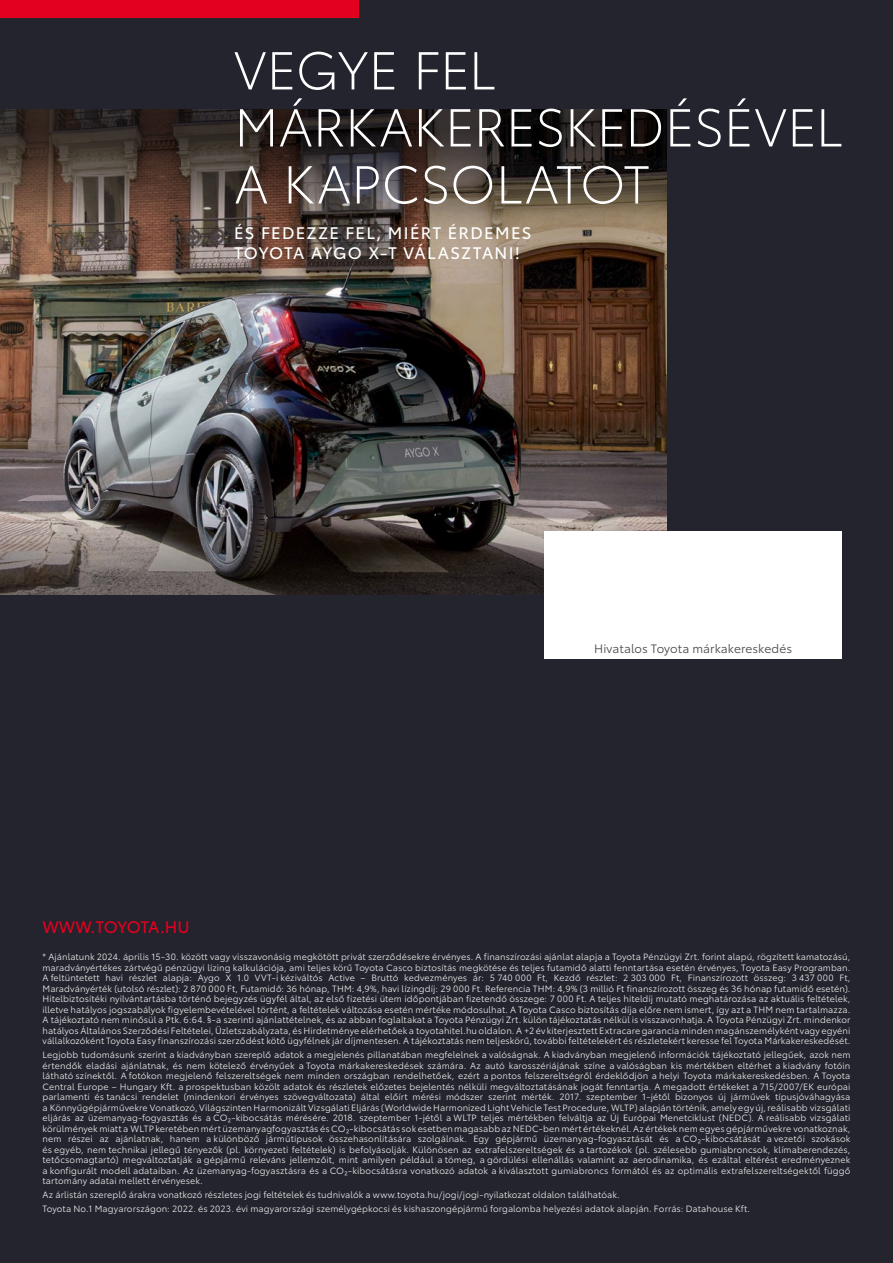
<style>
.page{position:relative;width:893px;height:1263px;background:#23242d}
.page>*{position:absolute;margin:0;border:0;box-sizing:border-box;transform-origin:0 0}
.t1{font:300 52.5px/57px "Toyota Type";letter-spacing:-.01em;color:#fff}
.t2{font:16.5px/19.5px "Toyota Type";letter-spacing:.075em;color:#fff}
.t3{font:16.5px "Toyota Type";letter-spacing:-.025em;color:#e3001f}
.t4{font:12px "Toyota Type";letter-spacing:.005em;color:#494948}
.t5{font:9px/10.5px "Toyota Type";letter-spacing:.01em;color:#e7e8e8;text-align:justify}
</style>
<div class="page">
<img style="left:0;top:283px;width:666px;height:195px">
<svg style="left:0;top:478px;width:666px;height:117px;background:#534d4b"></svg>
<svg style="left:0;top:109px;width:666px;height:174px;background:#51433a"></svg>
<div style="left:0;top:0;width:359px;height:17px;background:#e3001f"></div>
<div style="left:544px;top:531px;width:298px;height:127px;background:#fff"></div>
<h1 class="t1" style="left:234px;top:39px;width:610px">VEGYE FEL<br>MÁRKAKERESKEDÉSÉVEL<br>A KAPCSOLATOT</h1>
<h2 class="t2" style="left:234px;top:222px;width:299px">ÉS FEDEZZE FEL, MIÉRT ÉRDEMES<br>TOYOTA AYGO X-T VÁLASZTANI!</h2>
<h3 class="t4" style="left:594px;top:640px;width:200px">Hivatalos Toyota márkakereskedés</h3>
<h2 class="t3" style="left:43px;top:914px;width:149px">WWW.TOYOTA.HU</h2>
<p class="t5" style="left:43px;top:951px;width:809px">* Ajánlatunk 2024. április 15-30. között vagy visszavonásig megkötött privát szerződésekre érvényes. A finanszírozási ajánlat alapja a Toyota Pénzügyi Zrt. forint alapú, rögzített kamatozású, maradványértékes zártvégű pénzügyi lízing kalkulációja, ami teljes körű Toyota Casco biztosítás megkötése és teljes futamidő alatti fenntartása esetén érvényes, Toyota Easy Programban.<br>A feltüntetett havi részlet alapja: Aygo X 1.0 VVT-i kéziváltós Active – Bruttó kedvezményes ár: 5 740 000 Ft, Kezdő részlet: 2 303 000 Ft, Finanszírozott összeg: 3 437 000 Ft, Maradványérték (utolsó részlet): 2 870 000 Ft, Futamidő: 36 hónap, THM: 4,9%, havi lízingdíj: 29 000 Ft. Referencia THM: 4,9% (3 millió Ft finanszírozott összeg és 36 hónap futamidő esetén).<br>Hitelbiztosítéki nyilvántartásba történő bejegyzés ügyfél által, az első fizetési ütem időpontjában fizetendő összege: 7 000 Ft. A teljes hiteldíj mutató meghatározása az aktuális feltételek, illetve hatályos jogszabályok figyelembevételével történt, a feltételek változása esetén mértéke módosulhat. A Toyota Casco biztosítás díja előre nem ismert, így azt a THM nem tartalmazza.<br>A tájékoztató nem minősül a Ptk. 6:64. §-a szerinti ajánlattételnek, és az abban foglaltakat a Toyota Pénzügyi Zrt. külön tájékoztatás nélkül is visszavonhatja. A Toyota Pénzügyi Zrt. mindenkor hatályos Általános Szerződési Feltételei, Üzletszabályzata, és Hirdetménye elérhetőek a toyotahitel.hu oldalon. A +2 év kiterjesztett Extracare garancia minden magánszemélyként vagy egyéni vállalkozóként Toyota Easy finanszírozási szerződést kötő ügyfélnek jár díjmentesen. A tájékoztatás nem teljeskörű, további feltételekért és részletekért keresse fel Toyota Márkakereskedését.</p>
<p class="t5" style="left:43px;top:1049px;width:809px">Legjobb tudomásunk szerint a kiadványban szereplő adatok a megjelenés pillanatában megfelelnek a valóságnak. A kiadványban megjelenő információk tájékoztató jellegűek, azok nem értendők eladási ajánlatnak, és nem kötelező érvényűek a Toyota márkakereskedések számára. Az autó karosszériájának színe a valóságban kis mértékben eltérhet a kiadvány fotóin látható színektől. A fotókon megjelenő felszereltségek nem minden országban rendelhetőek, ezért a pontos felszereltségről érdeklődjön a helyi Toyota márkakereskedésben. A Toyota Central Europe – Hungary Kft. a prospektusban közölt adatok és részletek előzetes bejelentés nélküli megváltoztatásának jogát fenntartja. A megadott értékeket a 715/2007/EK európai parlamenti és tanácsi rendelet (mindenkori érvényes szövegváltozata) által előírt mérési módszer szerint mérték. 2017. szeptember 1-jétől bizonyos új járművek típusjóváhagyása a Könnyűgépjárművekre Vonatkozó, Világszinten Harmonizált Vizsgálati Eljárás (Worldwide Harmonized Light Vehicle Test Procedure, WLTP) alapján történik, amely egy új, reálisabb vizsgálati eljárás az üzemanyag-fogyasztás és a CO₂-kibocsátás mérésére. 2018. szeptember 1-jétől a WLTP teljes mértékben felváltja az Új Európai Menetciklust (NEDC). A reálisabb vizsgálati körülmények miatt a WLTP keretében mért üzemanyagfogyasztás és CO₂-kibocsátás sok esetben magasabb az NEDC-ben mért értékeknél. Az értékek nem egyes gépjárművekre vonatkoznak, nem részei az ajánlatnak, hanem a különböző járműtípusok összehasonlítására szolgálnak. Egy gépjármű üzemanyag-fogyasztását és a CO₂-kibocsátását a vezetői szokások és egyéb, nem technikai jellegű tényezők (pl. környezeti feltételek) is befolyásolják. Különösen az extrafelszereltségek és a tartozékok (pl. szélesebb gumiabroncsok, klímaberendezés, tetőcsomagtartó) megváltoztatják a gépjármű releváns jellemzőit, mint amilyen például a tömeg, a gördülési ellenállás valamint az aerodinamika, és ezáltal eltérést eredményeznek a konfigurált modell adataiban. Az üzemanyag-fogyasztásra és a CO₂-kibocsátásra vonatkozó adatok a kiválasztott gumiabroncs formától és az optimális extrafelszereltségektől függő tartomány adatai mellett érvényesek.</p>
<p class="t5" style="left:43px;top:1187px;width:709px;line-height:14px">Az árlistán szereplő árakra vonatkozó részletes jogi feltételek és tudnivalók a www.toyota.hu/jogi/jogi-nyilatkozat oldalon találhatóak.<br>Toyota No.1 Magyarországon: 2022. és 2023. évi magyarországi személygépkocsi és kishaszongépjármű forgalomba helyezési adatok alapján. Forrás: Datahouse Kft.</p>
</div>
